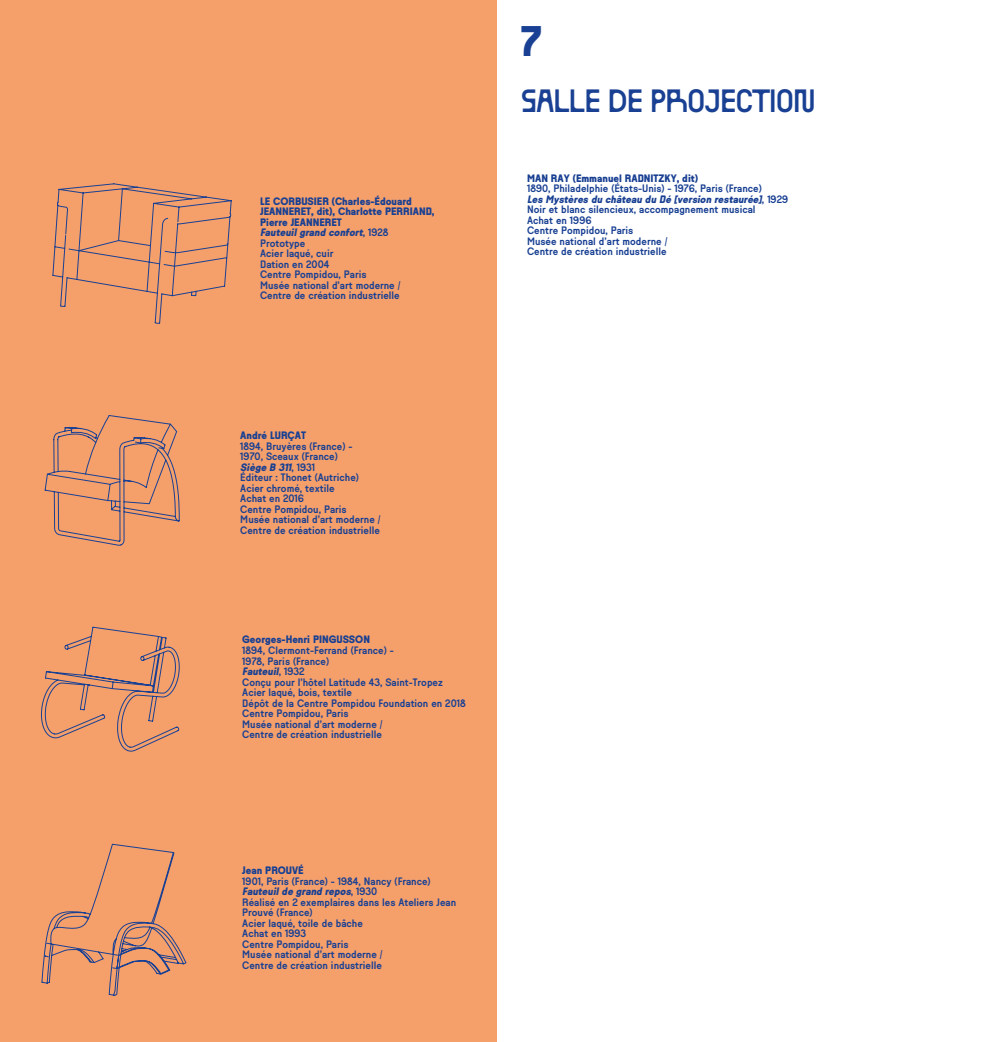
<style>
.page{position:relative;width:993px;height:1042px;background:#fff}
.page>*{position:absolute;margin:0;border:0;box-sizing:border-box;transform-origin:0 0}
.t1{font:700 41.65px "Castello";color:#194093}
.t2{font:500 26.25px "Ball Pill";letter-spacing:-.05em;color:#194093}
.t3{font:500 10.5px/10.5px "Castello";color:#194093}
.t4{font:700 10.5px "Castello";color:#194093}
.s1{font-weight:700}
.s2{font-weight:700;font-style:italic}
</style>
<div class="page">
<div style="left:0;top:0;width:496px;height:1042px;background:#f5a06b"></div>
<svg style="left:52px;top:183px;width:180px;height:141px"></svg>
<svg style="left:41px;top:843px;width:145px;height:153px"></svg>
<svg style="left:41px;top:626px;width:139px;height:126px"></svg>
<svg style="left:45px;top:415px;width:135px;height:131px"></svg>
<p class="t3" style="left:260px;top:196px;width:176px"><span class="s1">LE CORBUSIER (Charles-Édouard<br>JEANNERET, dit), Charlotte PERRIAND,<br>Pierre JEANNERET<br></span><span class="s2">Fauteuil grand confort</span>, 1 9 2 8<br>Prototype<br>Acier laqué, cuir<br>Dation en 2004<br>Centre Pompidou, Paris<br>Musée national d’art moderne /<br>Centre de création industrielle</p>
<p class="t4" style="left:240px;top:429px;width:67px">André LURÇAT</p>
<p class="t3" style="left:240px;top:441px;width:142px">1894, Bruyères (France) -<br>1970, Sceaux (France)<br><span class="s2">Siège B 311</span>, 1 9 3 1<br>Éditeur : Thonet (Autriche)<br>Acier chromé, textile<br>Achat en 2016<br>Centre Pompidou, Paris<br>Musée national d’art moderne /<br>Centre de création industrielle</p>
<p class="t4" style="left:242px;top:634px;width:129px">Georges-Henri PINGUSSON</p>
<p class="t3" style="left:242px;top:645px;width:225px">1894, Clermont-Ferrand (France) -<br>1978, Paris (France)<br><span class="s2">Fauteuil</span>, 1 9 3 2<br>Conçu pour l’hôtel Latitude 43, Saint-Tropez<br>Acier laqué, bois, textile<br>Dépôt de la Centre Pompidou Foundation en 2018<br>Centre Pompidou, Paris<br>Musée national d’art moderne /<br>Centre de création industrielle</p>
<p class="t4" style="left:242px;top:864px;width:63px">Jean PROUVÉ</p>
<p class="t3" style="left:242px;top:876px;width:215px">1901, Paris (France) - 1984, Nancy (France)<br><span class="s2">Fauteuil de grand repos</span>, 1 9 3 0<br>Réalisé en 2 exemplaires dans les Ateliers Jean<br>Prouvé (France)<br>Acier laqué, toile de bâche<br>Achat en 1993<br>Centre Pompidou, Paris<br>Musée national d’art moderne /<br>Centre de création industrielle</p>
<h1 class="t1" style="left:521px;top:18px;width:22px">7</h1>
<h2 class="t2" style="left:521px;top:80px;width:296px">SALLE DE PROJECTION</h2>
<p class="t4" style="left:527px;top:172px;width:172px">MAN RAY (Emmanuel RADNITZKY, dit)</p>
<p class="t3" style="left:527px;top:183px;width:262px">1890, Philadelphie (États-Unis) - 1976, Paris (France)<br><span class="s2">Les Mystères du château du Dé [version restaurée]</span>, 1 9 2 9<br>Noir et blanc silencieux, accompagnement musical<br>Achat en 1996<br>Centre Pompidou, Paris<br>Musée national d’art moderne /<br>Centre de création industrielle</p>
</div>
